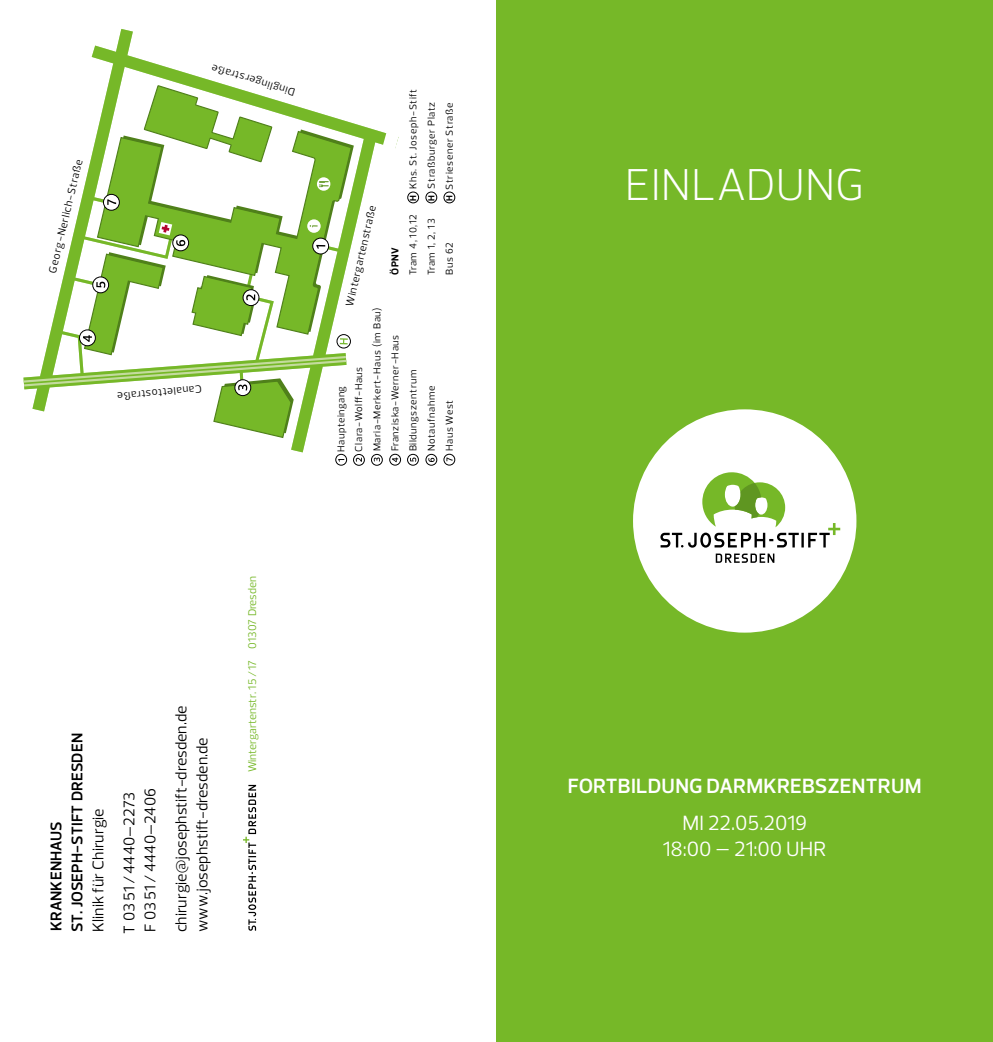
<style>
.page{position:relative;width:993px;height:1042px;background:#fff}
.page>*{position:absolute;margin:0;border:0;box-sizing:border-box;transform-origin:0 0}
.t1{font:300 45.5px "Prelo";letter-spacing:.015em;color:#fff}
.t2{font:600 21px "Prelo";letter-spacing:.015em;color:#fff}
.t3{font:21px/26.2px "Prelo";color:#fff;text-align:center}
.t4{font:15.75px/31px "Prelo";color:#000}
.t5{font:600 15.75px/21px "Prelo";letter-spacing:.015em;color:#000}
.t6{font:11.38px "Prelo";color:#76b828}
.t7{font:10.85px "Prelo";color:#000}
.t8{font:10.15px/18px "Prelo";letter-spacing:.06em;color:#000}
.t9{font:700 10.15px "Prelo";color:#000}
.t10{font:700 8.92px/18px "Prelo";color:#000;text-align:justify}
</style>
<div class="page">
<div style="left:496px;top:0;width:496px;height:1042px;background:#76b828"></div>
<svg style="left:23px;top:29px;width:358px;height:423px"></svg>
<svg style="left:96px;top:130px;width:256px;height:205px"></svg>
<svg style="left:143px;top:84px;width:130px;height:79px"></svg>
<svg style="left:336px;top:334px;width:15px;height:14px"></svg>
<svg style="left:103px;top:194px;width:17px;height:17px"></svg>
<svg style="left:107px;top:199px;width:9px;height:6px"></svg>
<svg style="left:307px;top:219px;width:13px;height:14px"></svg>
<svg style="left:24px;top:222px;width:323px;height:217px"></svg>
<svg style="left:389px;top:454px;width:12px;height:11px"></svg>
<svg style="left:392px;top:457px;width:6px;height:5px"></svg>
<div style="left:407px;top:454px;width:11px;height:11px;background:#fff;border:1px solid #000;border-radius:50%"></div>
<svg style="left:410px;top:457px;width:6px;height:5px"></svg>
<svg style="left:353px;top:454px;width:11px;height:12px"></svg>
<svg style="left:356px;top:458px;width:6px;height:4px"></svg>
<div style="left:371px;top:454px;width:11px;height:11px;background:#fff;border:1px solid #000;border-radius:50%"></div>
<svg style="left:373px;top:457px;width:7px;height:5px"></svg>
<svg style="left:335px;top:454px;width:12px;height:11px"></svg>
<svg style="left:425px;top:454px;width:12px;height:11px"></svg>
<svg style="left:428px;top:458px;width:6px;height:4px"></svg>
<svg style="left:443px;top:454px;width:12px;height:11px"></svg>
<svg style="left:446px;top:457px;width:6px;height:4px"></svg>
<svg style="left:317px;top:177px;width:13px;height:14px"></svg>
<svg style="left:318px;top:181px;width:11px;height:6px"></svg>
<svg style="left:381px;top:131px;width:18px;height:17px"></svg>
<div style="left:407px;top:192px;width:12px;height:11px;background:#fff;border:1px solid #000;border-radius:50%"></div>
<div style="left:425px;top:192px;width:12px;height:11px;background:#fff;border:1px solid #000;border-radius:50%"></div>
<div style="left:443px;top:192px;width:12px;height:11px;background:#fff;border:1px solid #000;border-radius:50%"></div>
<svg style="left:243px;top:785px;width:13px;height:146px"></svg>
<div style="left:632px;top:409px;width:224px;height:223px;background:#fff;border-radius:50%"></div>
<svg style="left:660px;top:472px;width:180px;height:91px"></svg>
<p class="t7" style="left:46px;top:271px;width:118px;rotate:-77deg">Georg-Nerlich-Straße</p>
<p class="t7" style="left:293px;top:99px;width:88px;rotate:-163deg">Dinglingerstraße</p>
<p class="t7" style="left:202px;top:395px;width:86px;rotate:174deg">Canalettostraße</p>
<p class="t8" style="left:404px;top:189px;width:102px;rotate:-90deg">Khs. St. Joseph-Stift</p>
<p class="t8" style="left:422px;top:189px;width:88px;rotate:-90deg">Straßburger Platz</p>
<p class="t8" style="left:440px;top:190px;width:89px;rotate:-90deg">Striesener Straße</p>
<p class="t10" style="left:404px;top:200px;width:7px;rotate:-90deg">H H H</p>
<p class="t8" style="left:404px;top:275px;width:62px;rotate:-90deg">Tram 4, 10,12</p>
<p class="t7" style="left:343px;top:304px;width:105px;rotate:-77deg">Wintergartenstraße</p>
<p class="t8" style="left:422px;top:275px;width:58px;rotate:-90deg">Tram 1, 2, 13</p>
<p class="t8" style="left:440px;top:275px;width:34px;rotate:-90deg">Bus 62</p>
<p class="t9" style="left:389px;top:275px;width:29px;rotate:-90deg">ÖPNV</p>
<p class="t8" style="left:332px;top:452px;width:146px;rotate:-90deg">Haupteingang<br>Clara-Wolff-Haus<br>Maria-Merkert-Haus (im Bau)<br>Franziska-Werner-Haus<br>Bildungszentrum<br>Notaufnahme<br>Haus West</p>
<h3 class="t5" style="left:46px;top:932px;width:200px;rotate:-90deg">KRANKENHAUS<br>ST. JOSEPH-STIFT DRESDEN</h3>
<h3 class="t4" style="left:83px;top:933px;width:143px;rotate:-90deg">Klinik für Chirurgie<br>T 0351/4440–2273</h3>
<h3 class="t4" style="left:135px;top:932px;width:228px;rotate:-90deg">F 0351/4440–2406 chirurgie@josephstift-dresden.de</h3>
<h3 class="t4" style="left:187px;top:932px;width:196px;rotate:-90deg">www.josephstift-dresden.de</h3>
<p class="t6" style="left:245px;top:772px;width:197px;rotate:-90deg">Wintergartenstr. 15/17 01307 Dresden</p>
<h1 class="t1" style="left:624px;top:156px;width:241px">EINLADUNG</h1>
<h2 class="t2" style="left:567px;top:773px;width:355px">FORTBILDUNG DARMKREBSZENTRUM</h2>
<h2 class="t3" style="left:662px;top:809px;width:165px">Mi 22.05.2019<br>18:00 – 21:00 Uhr</h2>
</div>
